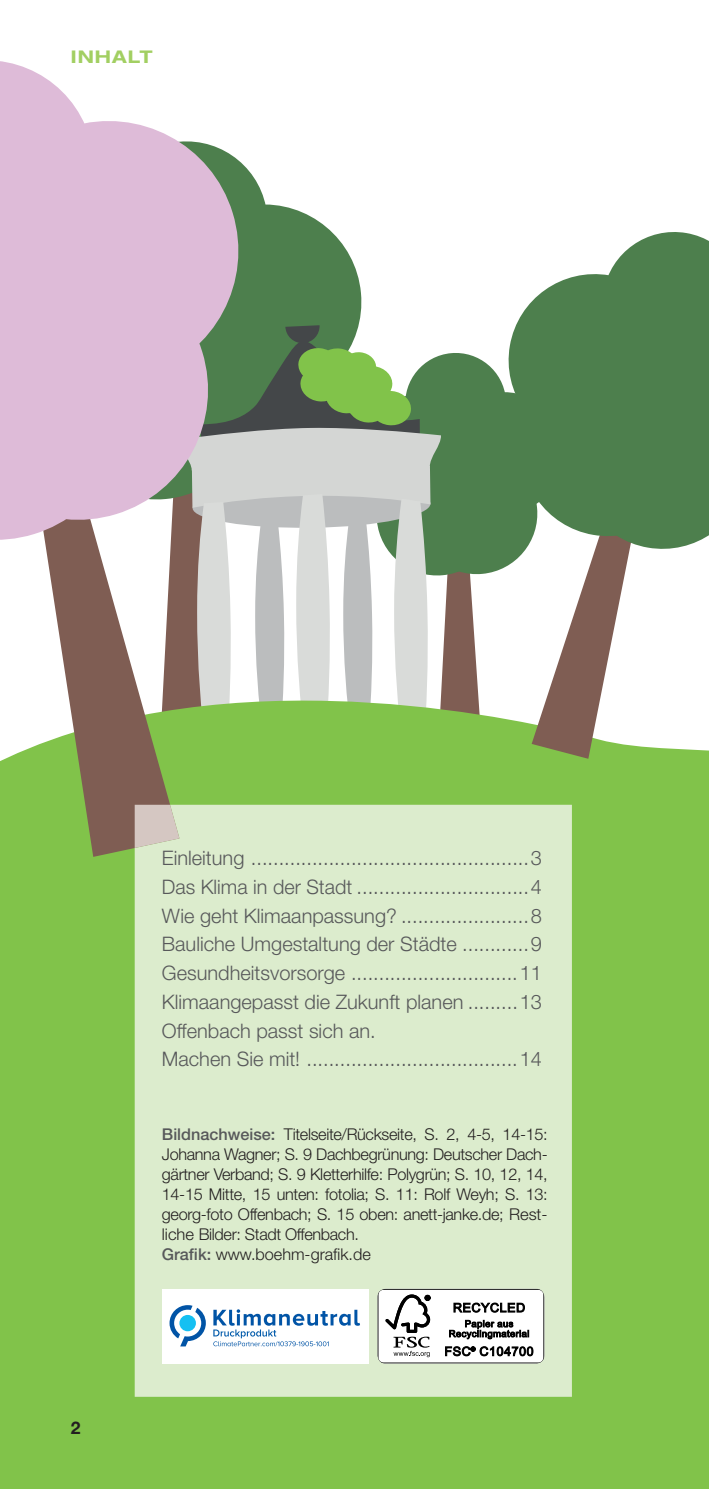
<style>
.page{position:relative;width:709px;height:1489px;background:#fff}
.page>*{position:absolute;margin:0;border:0;box-sizing:border-box;transform-origin:0 0}
.t1{font:300 20px/28.8px "Helvetica Neue CE";color:#57585a}
.t2{font:700 expanded 17.5px "Helvetica Neue";letter-spacing:.06em;color:#a2cf62}
.t3{font:700 17.5px "Helvetica Neue CE";color:#231f20}
.t4{font:300 16.25px/20px "Helvetica Neue CE";letter-spacing:-.02em;color:#231f20}
.s1{font-weight:500;color:#57585a}
</style>
<div class="page">
<div style="left:0;top:747px;width:709px;height:741px;background:#81c34a"></div>
<svg style="left:531px;top:747px;width:151px;height:11px;background:#83b350"></svg>
<svg style="left:0;top:747px;width:179px;height:109px;background:#819b50"></svg>
<svg style="left:0;top:61px;width:709px;height:686px"></svg>
<svg style="left:0;top:245px;width:223px;height:290px;background:#d6b9cf"></svg>
<div style="left:135px;top:804px;width:437px;height:592px;background:#dceccd"></div>
<svg style="left:135px;top:804px;width:44px;height:44px;background:#d4cbc1"></svg>
<div style="left:162px;top:1289px;width:207px;height:74px;background:#fff"></div>
<svg style="left:169px;top:1305px;width:191px;height:41px"></svg>
<svg style="left:377px;top:1288px;width:167px;height:75px"></svg>
<p class="t2" style="left:71px;top:46px;width:83px">INHALT</p>
<p class="t3" style="left:71px;top:1416px;width:11px">2</p>
<p class="t1" style="left:162px;top:843px;width:382px">Einleitung ..................................................3<br>Das Klima in der Stadt ...............................4<br>Wie geht Klimaanpassung? .......................8<br>Bauliche Umgestaltung der Städte ............9<br>Gesundheitsvorsorge ..............................11<br>Klimaangepasst die Zukunft planen .........13<br>Offenbach passt sich an.<br>Machen Sie mit! ......................................14</p>
<p class="t4" style="left:162px;top:1124px;width:387px"><span class="s1">Bildnachweise:</span> Titelseite/Rückseite, S. 2, 4-5, 14-15:<br>Johanna Wagner; S. 9 Dachbegrünung: Deutscher Dach&shy;gärtner Verband; S. 9 Kletterhilfe: Polygrün; S. 10, 12, 14, 14-15 Mitte, 15 unten: fotolia; S. 11: Rolf Weyh; S. 13: georg-foto Offenbach; S. 15 oben: anett-janke.de; Rest&shy;liche Bilder: Stadt Offenbach.<br><span class="s1">Grafik:</span> www.boehm-grafik.de</p>
</div>
